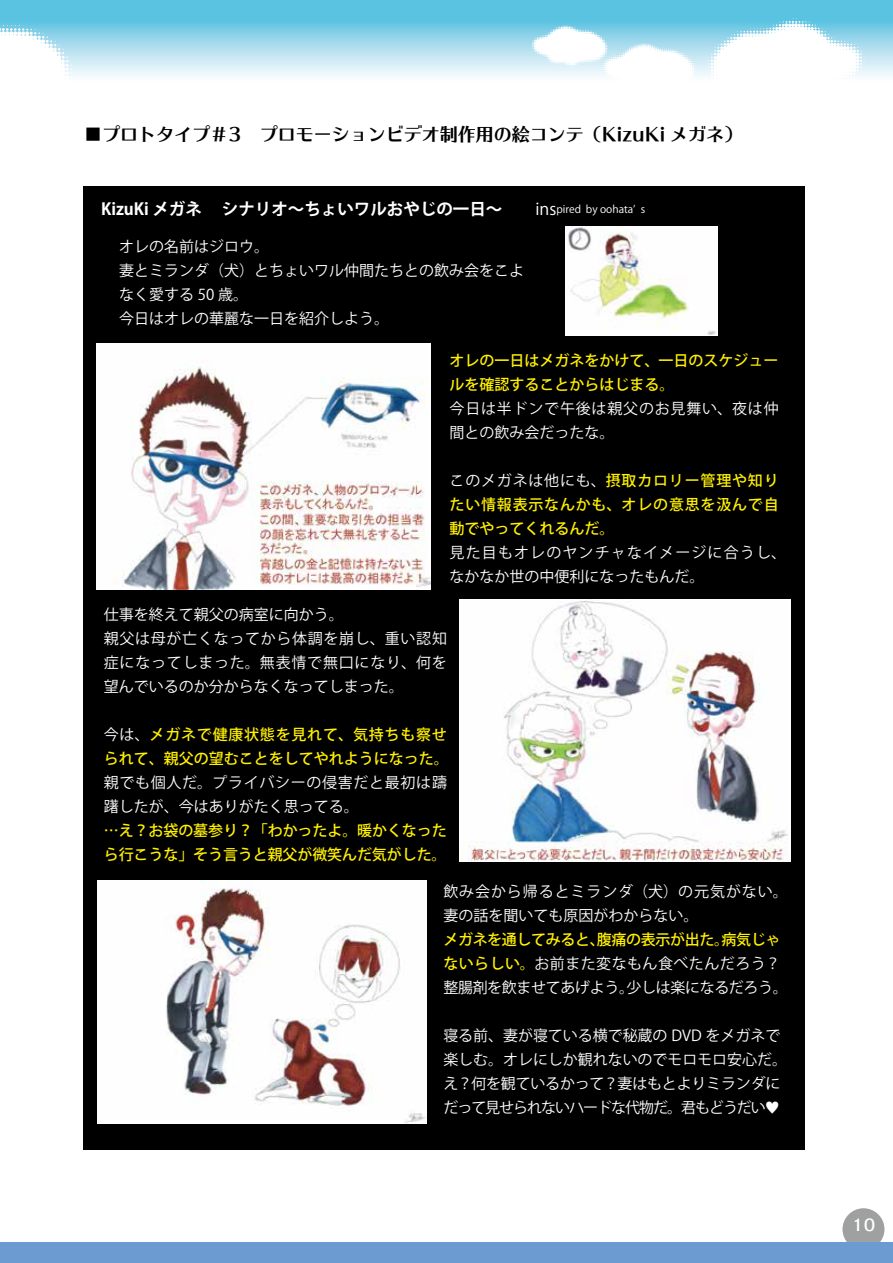
<style>
.page{position:relative;width:893px;height:1263px;background:#fff}
.page>*{position:absolute;margin:0;border:0;box-sizing:border-box;transform-origin:0 0}
.t1{font:18px "UD Typos 515 Std";color:#000}
.t2{font:700 16.5px "Koz Go Pro";color:#fff}
.t3{font:500 16.5px "Kakumin Pro";color:#fff}
.t4{font:500 15px/24px "Koz Go Pro";color:#fff100}
.t5{font:15px/24px "Koz Go Pro";color:#fff}
.t6{font:15px/24px "Koz Go Pro";letter-spacing:.045em;color:#fff}
.t7{font:15px/24px "Koz Go Pro";letter-spacing:-.025em;color:#fff}
.t8{font:15px/24px "Koz Go Pro";letter-spacing:.06em;color:#fff}
.t9{font:15px/24px "Koz Go Pro";letter-spacing:.075em;color:#fff}
.t10{font:15px/24px "Koz Go Pro";letter-spacing:.05em;color:#fff}
.s1{font-weight:400}
.s2{font-weight:400;font-size:10.5px}
.s3{font-weight:400;color:#fff}
.s4{font-weight:500;color:#fff100}
</style>
<div class="page">
<div style="left:842px;top:1208px;width:42px;height:42px;background:#9fa0a0;border-radius:50%"></div>
<svg style="left:0;top:0;width:893px;height:76px;background:#8cd3e9"></svg>
<svg style="left:0;top:13px;width:72px;height:63px"></svg>
<svg style="left:531px;top:24px;width:165px;height:52px"></svg>
<svg style="left:708px;top:18px;width:156px;height:58px"></svg>
<div style="left:0;top:1242px;width:893px;height:21px;background:#6c9bd2"></div>
<div style="left:83px;top:186px;width:721px;height:963px;background:#000"></div>
<img style="left:96px;top:343px;width:334px;height:247px">
<img style="left:566px;top:227px;width:151px;height:109px">
<img style="left:459px;top:599px;width:331px;height:262px">
<img style="left:97px;top:880px;width:330px;height:243px">
<p class="t1" style="left:84px;top:119px;width:659px">■プロトタイプ＃3　プロモーションビデオ制作用の絵コンテ（KizuKi メガネ）</p>
<p class="t2" style="left:101px;top:198px;width:546px">KizuKi メガネ　 シナリオ～ちょいワルおやじの一日～<span class="s1">　　ins</span><span class="s2">pired by oohata’ s</span></p>
<p class="t5" style="left:119px;top:235px;width:406px">オレの名前はジロウ。<br>妻とミランダ（犬）とちょいワル仲間たちとの飲み会をこよなく愛する 50 歳。<br>今日はオレの華麗な一日を紹介しよう。</p>
<p class="t4" style="left:450px;top:349px;width:330px">オレの一日はメガネをかけて、一日のスケジュールを確認することからはじまる。</p>
<p class="t10" style="left:450px;top:397px;width:331px">今日は半ドンで午後は親父のお見舞い、夜は仲間との飲み会だったな。</p>
<p class="t4" style="left:450px;top:469px;width:331px;text-align:justify"><span class="s3">このメガネは他にも、</span>摂取カロリー管理や知りたい情報表示なんかも、オレの意思を汲んで自動でやってくれるんだ。</p>
<p class="t9" style="left:450px;top:541px;width:338px">見た目もオレのヤンチャなイメージに合うし、なかなか世の中便利になったもんだ。</p>
<p class="t6" style="left:104px;top:603px;width:345px">仕事を終えて親父の病室に向かう。<br>親父は母が亡くなってから体調を崩し、重い認知症になってしまった。無表情で無口になり、何を望んでいるのか分からなくなってしまった。</p>
<p class="t4" style="left:104px;top:723px;width:346px"><span class="s3">今は、</span>メガネで健康状態を見れて、気持ちも察せられて、親父の望むことをしてやれようになった。</p>
<p class="t6" style="left:104px;top:771px;width:345px">親でも個人だ。プライバシーの侵害だと最初は躊躇したが、今はありがたく思ってる。</p>
<p class="t4" style="left:104px;top:819px;width:344px">…え？お袋の墓参り？「わかったよ。暖かくなったら行こうな」そう言うと親父が微笑んだ気がした。</p>
<p class="t8" style="left:443px;top:880px;width:346px">飲み会から帰るとミランダ（犬）の元気がない。妻の話を聞いても原因がわからない。</p>
<p class="t7" style="left:443px;top:928px;width:346px"><span class="s4">メガネを通してみると、腹痛の表示が出た。病気じゃないらしい。</span>お前また変なもん食べたんだろう？整腸剤を飲ませてあげよう。少しは楽になるだろう。</p>
<p class="t5" style="left:443px;top:1024px;width:345px">寝る前、妻が寝ている横で秘蔵の DVD をメガネで楽しむ。オレにしか観れないのでモロモロ安心だ。え？何を観ているかって？妻はもとよりミランダにだって見せられないハードな代物だ。君もどうだい♥</p>
<p class="t3" style="left:852px;top:1212px;width:25px">10</p>
</div>
